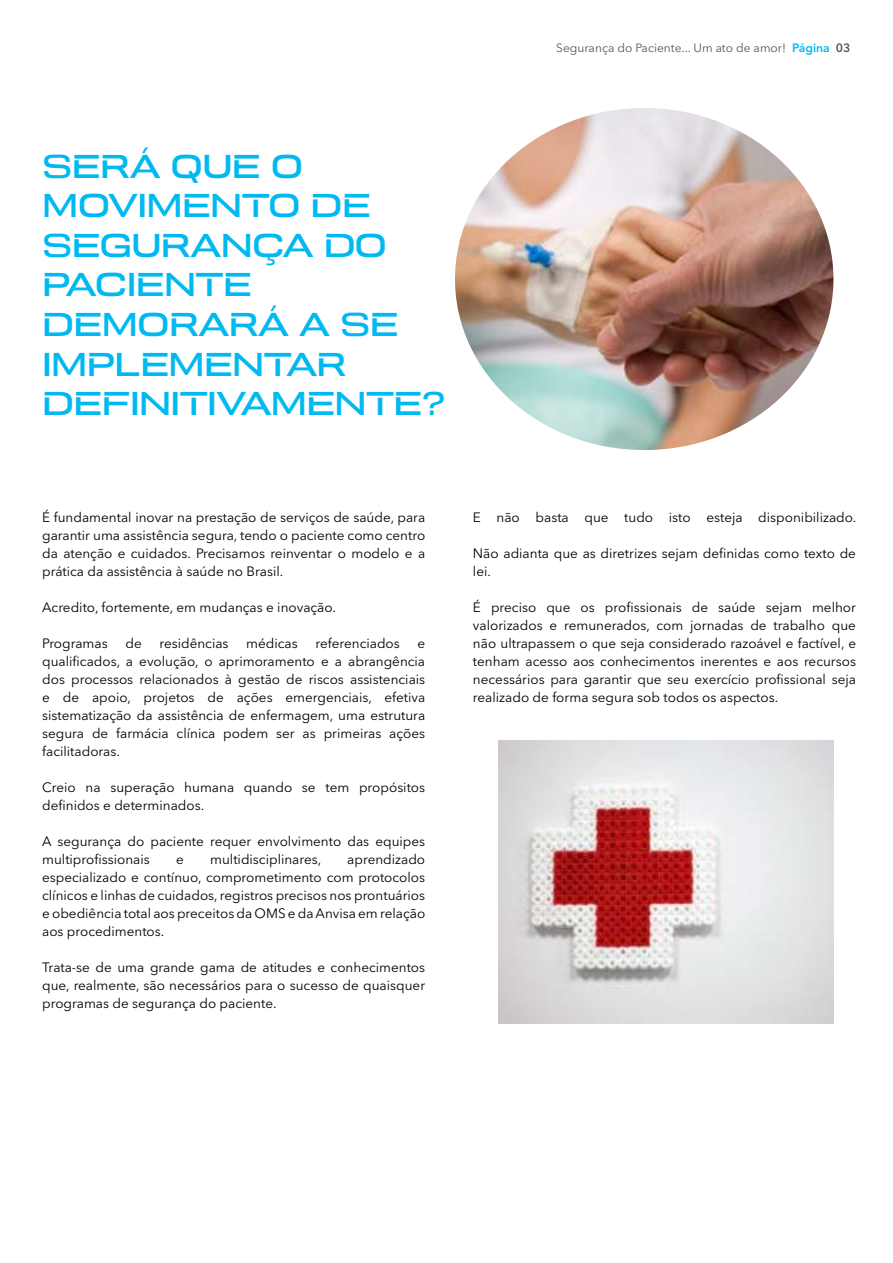
<style>
.page{position:relative;width:893px;height:1263px;background:#fff}
.page>*{position:absolute;margin:0;border:0;box-sizing:border-box;transform-origin:0 0}
.t1{font:500 33px/39.6px "Broader View";color:#00b9f1}
.t2{font:13.5px/18px "Avenir Next LT Pro";color:#000;text-align:justify}
.t3{font:12px "Avenir Next LT Pro";color:#57585b}
.s1{font-weight:600;color:#00b9f1}
.s2{font-weight:600}
</style>
<div class="page">
<img style="left:455px;top:108px;width:378px;height:342px">
<img style="left:498px;top:741px;width:335px;height:283px">
<h1 class="t1" style="left:43px;top:148px;width:404px">SERÁ QUE O<br>MOVIMENTO DE<br>SEGURANÇA DO<br>PACIENTE<br>DEMORARÁ A SE<br>IMPLEMENTAR<br>DEFINITIVAMENTE?</h1>
<p class="t3" style="left:556px;top:40px;width:296px">Segurança do Paciente... Um ato de amor! <span class="s1">Página</span> <span class="s2">03</span></p>
<p class="t2" style="left:42px;top:508px;width:385px">É fundamental inovar na prestação de serviços de saúde, para garantir uma assistência segura, tendo o paciente como centro da atenção e cuidados. Precisamos reinventar o modelo e a prática da assistência à saúde no Brasil.</p>
<p class="t2" style="left:42px;top:598px;width:295px">Acredito, fortemente, em mudanças e inovação.</p>
<p class="t2" style="left:42px;top:634px;width:67px">Programas</p>
<p class="t2" style="left:125px;top:634px;width:18px">de</p>
<p class="t2" style="left:159px;top:634px;width:71px">residências</p>
<p class="t2" style="left:246px;top:634px;width:53px">médicas</p>
<p class="t2" style="left:315px;top:634px;width:86px">referenciados</p>
<p class="t2" style="left:42px;top:634px;width:385px;text-indent:375px">e qualificados, a evolução, o aprimoramento e a abrangência dos processos relacionados à gestão de riscos assistenciais e de apoio, projetos de ações emergenciais, efetiva sistematização da assistência de enfermagem, uma estrutura segura de farmácia clínica podem ser as primeiras ações facilitadoras.</p>
<p class="t2" style="left:42px;top:778px;width:385px">Creio na superação humana quando se tem propósitos definidos e determinados.</p>
<p class="t2" style="left:42px;top:832px;width:385px">A segurança do paciente requer envolvimento das equipes multiprofissionais</p>
<p class="t2" style="left:42px;top:850px;width:385px;text-indent:305px">aprendizado especializado e contínuo, comprometimento com protocolos clínicos e linhas de cuidados, registros precisos nos prontuários e obediência total aos preceitos da OMS e da Anvisa em relação aos procedimentos.</p>
<p class="t2" style="left:42px;top:958px;width:385px">Trata-se de uma grande gama de atitudes e conhecimentos que, realmente, são necessários para o sucesso de quaisquer programas de segurança do paciente.</p>
<p class="t2" style="left:176px;top:850px;width:9px">e</p>
<p class="t2" style="left:210px;top:850px;width:113px">multidisciplinares,</p>
<p class="t2" style="left:473px;top:508px;width:385px">E não basta que tudo isto esteja disponibilizado.</p>
<p class="t2" style="left:473px;top:544px;width:385px">Não adianta que as diretrizes sejam definidas como texto de lei.</p>
<p class="t2" style="left:473px;top:598px;width:385px">É preciso que os profissionais de saúde sejam melhor valorizados e remunerados, com jornadas de trabalho que não ultrapassem o que seja considerado razoável e factível, e tenham acesso aos conhecimentos inerentes e aos recursos necessários para garantir que seu exercício profissional seja realizado de forma segura sob todos os aspectos.</p>
</div>
